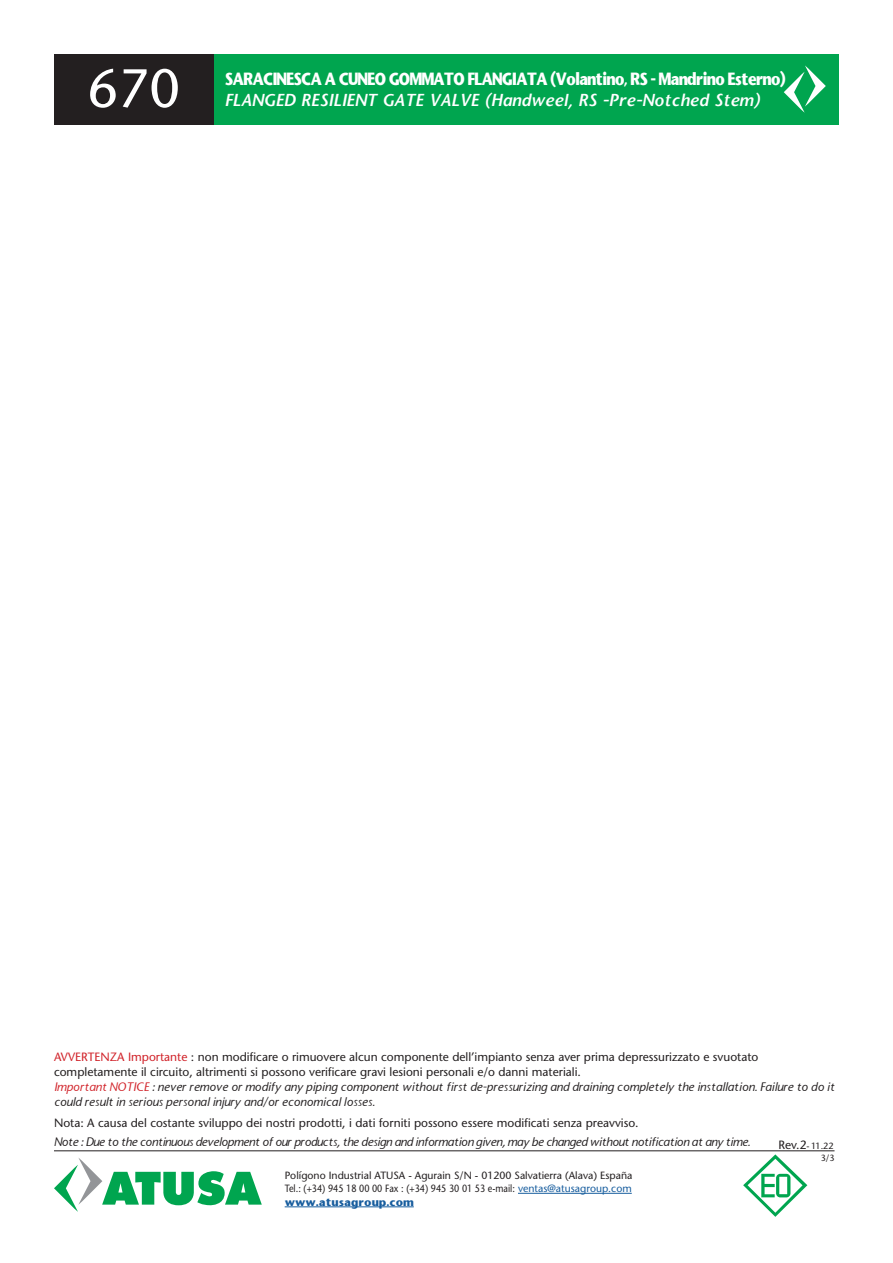
<style>
.page{position:relative;width:893px;height:1263px;background:#fff}
.page>*{position:absolute;margin:0;border:0;box-sizing:border-box;transform-origin:0 0}
.t1{font:500 54px "Stone Sans Std";color:#fff}
.t2{font:700 16.5px "Stone Sans";letter-spacing:-.075em;color:#fff;scale:.85 1}
.t3{font:italic 16.5px "Stone Sans Semi Boold";color:#fff}
.FT-ATUSA-Nota-Superi{font:500 12px/15px "Stone Sans Std";color:#231f20}
.t4{font:italic 500 12px/15px "Stone Sans";color:#231f20}
.t5{font:italic 500 12px "Stone Sans";letter-spacing:-.025em;color:#231f20}
.t6{font:500 10.5px "Stone Sans Std";color:#231f20;scale:.86 1}
.t7{font:500 10.5px "Stone Sans Std";color:#231f20}
.t8{font:700 10.5px "Stone Sans";color:#175d9e}
.t9{font:500 9px "Stone Sans Std";color:#231f20}
.s1{color:#d1232a}
.s2{font-size:12px}
.s3{color:#175d9e}
</style>
<div class="page">
<hr style="left:54px;top:1150px;width:780px;height:1px;background:#231f20">
<svg style="left:54px;top:1158px;width:208px;height:54px"></svg>
<hr style="left:518px;top:1193px;width:114px;height:1px;background:#175d9e">
<hr style="left:285px;top:1206px;width:129px;height:1px;background:#175d9e">
<div style="left:54px;top:54px;width:227px;height:70px;background:#231f20"></div>
<div style="left:214px;top:54px;width:625px;height:70px;background:#00a54f"></div>
<svg style="left:784px;top:65px;width:42px;height:48px"></svg>
<svg style="left:743px;top:1154px;width:64px;height:63px"></svg>
<p class="t1" style="left:87px;top:56px;width:94px">670</p>
<p class="t2" style="left:225px;top:67px;width:662px">SARACINESCA A CUNEO GOMMATO FLANGIATA (Volantino, RS - Mandrino Esterno)</p>
<p class="t3" style="left:225px;top:89px;width:537px">FLANGED RESILIENT GATE VALVE (Handweel, RS -Pre-Notched Stem)</p>
<p class="FT-ATUSA-Nota-Superi" style="left:54px;top:1050px;width:706px"><span class="s1">AVVERTENZA Importante</span> : non modificare o rimuovere alcun componente dell’impianto senza aver prima depressurizzato e svuotato completamente il circuito, altrimenti si possono verificare gravi lesioni personali e/o danni materiali.</p>
<p class="t4" style="left:54px;top:1080px;width:782px"><span class="s1">Important NOTICE</span> : never remove or modify any piping component without first de-pressurizing and draining completely the installation. Failure to do it could result in serious personal injury and/or economical losses.</p>
<p class="FT-ATUSA-Nota-Superi" style="left:54px;top:1115px;width:586px">Nota: A causa del costante sviluppo dei nostri prodotti, i dati forniti possono essere modificati senza preavviso.</p>
<p class="t5" style="left:54px;top:1134px;width:698px">Note : Due to the continuous development of our products, the design and information given, may be changed without notification at any time.</p>
<p class="t9" style="left:778px;top:1140px;width:57px"><span class="s2">Rev.2</span>- 11.22</p>
<p class="t9" style="left:821px;top:1152px;width:15px">3/3</p>
<p class="t7" style="left:285px;top:1169px;width:349px">Polígono Industrial ATUSA - Agurain S/N - 01200 Salvatierra (Alava) España</p>
<p class="t6" style="left:285px;top:1182px;width:405px">Tel.: (+34) 945 18 00 00 Fax : (+34) 945 30 01 53 e-mail: <span class="s3">ventas@atusagroup.com</span></p>
<p class="t8" style="left:285px;top:1195px;width:131px">www.atusagroup.com</p>
</div>
